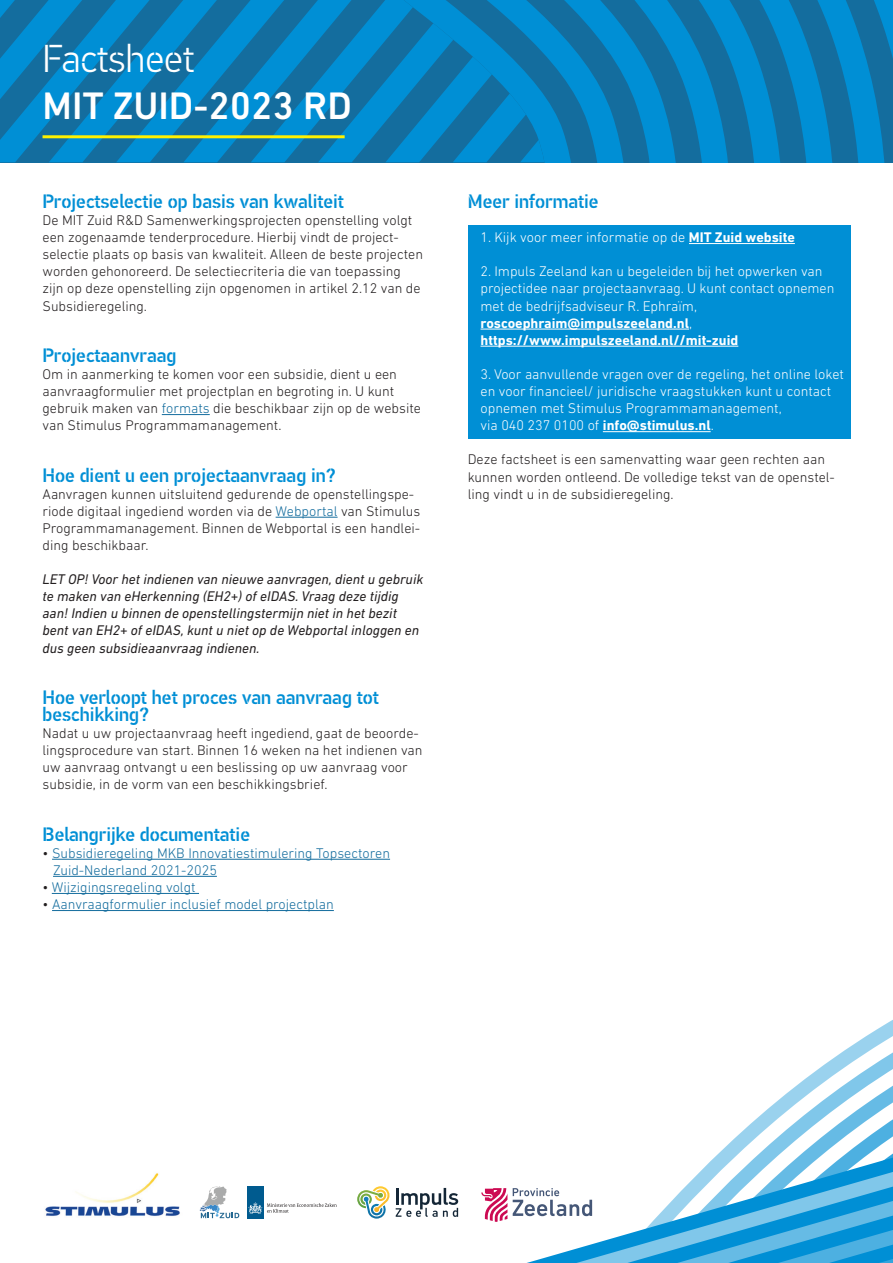
<style>
.page{position:relative;width:893px;height:1263px;background:#fff}
.page>*{position:absolute;margin:0;border:0;box-sizing:border-box;transform-origin:0 0}
.t1{font:500 39px "DIN Next LT Pro";color:#fff}
.t2{font:300 39px "PF Din Stencil";color:#fff}
.SUBKUT{font:500 19.5px "PF Din Stencil";color:#008fd5}
.Brood{font:300 14.25px/17.1px "DIN Next LT Pro";color:#231f20}
.Brood-2{font:300 14.25px/17.1px "DIN Next LT Pro";color:#fff}
.Brood-3{font:italic 14.25px/17.1px "DIN Next LT Pro";color:#231f20}
.Brood-4{font:300 14.25px/17.1px "DIN Next LT Pro";color:#146d9e}
.Brood-5{font:700 14.25px "DIN Next LT Pro";color:#fff}
.s1{color:#146d9e}
.s2{color:#231f20}
.s3{font-weight:700}
.s4{font-weight:300}
</style>
<div class="page">
<div style="left:468px;top:225px;width:382px;height:214px;background:#008fd5"></div>
<svg style="left:0;top:0;width:893px;height:162px;background:#0a7eb9"></svg>
<hr style="left:162px;top:414px;width:48px;height:1px;background:#146d9e">
<hr style="left:276px;top:517px;width:62px;height:1px;background:#146d9e">
<hr style="left:52px;top:859px;width:338px;height:1px;background:#146d9e">
<hr style="left:53px;top:876px;width:164px;height:1px;background:#146d9e">
<hr style="left:52px;top:893px;width:147px;height:1px;background:#146d9e">
<hr style="left:52px;top:910px;width:282px;height:1px;background:#146d9e">
<hr style="left:689px;top:243px;width:106px;height:1px;background:#fff">
<hr style="left:480px;top:329px;width:209px;height:1px;background:#fff">
<hr style="left:480px;top:346px;width:258px;height:1px;background:#fff">
<hr style="left:603px;top:431px;width:108px;height:1px;background:#fff">
<hr style="left:43px;top:135px;width:302px;height:3px;background:#fff101">
<svg style="left:841px;top:1020px;width:52px;height:33px"></svg>
<svg style="left:808px;top:1053px;width:85px;height:24px"></svg>
<svg style="left:770px;top:1077px;width:123px;height:30px"></svg>
<svg style="left:744px;top:1107px;width:149px;height:23px"></svg>
<svg style="left:715px;top:1130px;width:178px;height:27px"></svg>
<svg style="left:200px;top:1186px;width:39px;height:32px"></svg>
<div style="left:247px;top:1186px;width:16px;height:32px;background:#005b8f"></div>
<svg style="left:248px;top:1202px;width:89px;height:12px"></svg>
<img style="left:45px;top:1173px;width:135px;height:43px">
<svg style="left:481px;top:1157px;width:412px;height:106px"></svg>
<svg style="left:357px;top:1186px;width:33px;height:32px"></svg>
<svg style="left:396px;top:1188px;width:62px;height:29px"></svg>
<p class="t2" style="left:43px;top:37px;width:153px">Factsheet</p>
<p class="t1" style="left:43px;top:83px;width:311px">MIT ZUID-2023 RD</p>
<p class="SUBKUT" style="left:43px;top:190px;width:303px">Projectselectie op basis van kwaliteit</p>
<p class="Brood" style="left:43px;top:211px;width:371px">De MIT Zuid R&amp;D Samenwerkingsprojecten openstelling volgt een zogenaamde tenderprocedure. Hierbij vindt de project-</p>
<p class="Brood" style="left:43px;top:246px;width:382px">selectie plaats op basis van kwaliteit. Alleen de beste projecten worden gehonoreerd. De selectiecriteria die van toepassing zijn op deze openstelling zijn opgenomen in artikel 2.12 van de Subsidieregeling.</p>
<p class="SUBKUT" style="left:43px;top:344px;width:135px">Projectaanvraag</p>
<p class="Brood" style="left:43px;top:365px;width:380px">Om in aanmerking te komen voor een subsidie, dient u een aanvraagformulier met projectplan en begroting in. U kunt gebruik maken van <span class="s1">formats</span> die beschikbaar zijn op de website van Stimulus Programmamanagement.</p>
<p class="SUBKUT" style="left:43px;top:463px;width:295px">Hoe dient u een projectaanvraag in?</p>
<p class="Brood" style="left:43px;top:485px;width:379px">Aanvragen kunnen uitsluitend gedurende de openstellingspe&shy;riode digitaal ingediend worden via de <span class="s1">Webportal</span> van Stimulus Programmamanagement. Binnen de Webportal is een handlei&shy;ding beschikbaar.</p>
<p class="Brood-3" style="left:43px;top:571px;width:382px">LET OP! Voor het indienen van nieuwe aanvragen, dient u gebruik te maken van eHerkenning (EH2+) of eIDAS. Vraag deze tijdig aan! Indien u binnen de openstellingstermijn niet in het bezit bent van EH2+ of eIDAS, kunt u niet op de Webportal inloggen en dus geen subsidieaanvraag indienen.</p>
<p class="SUBKUT" style="left:43px;top:686px;width:338px">Hoe verloopt het proces van aanvraag tot</p>
<p class="SUBKUT" style="left:43px;top:703px;width:108px">beschikking?</p>
<p class="Brood" style="left:43px;top:724px;width:382px">Nadat u uw projectaanvraag heeft ingediend, gaat de beoorde&shy;lingsprocedure van start. Binnen 16 weken na het indienen van uw aanvraag ontvangt u een beslissing op uw aanvraag voor subsidie, in de vorm van een beschikkingsbrief.</p>
<p class="SUBKUT" style="left:43px;top:822px;width:209px">Belangrijke documentatie</p>
<p class="Brood-4" style="left:53px;top:844px;width:339px;text-indent:-11px"><span class="s2">•</span> Subsidieregeling MKB Innovatiestimulering Topsectoren<br>Zuid-Nederland 2021-2025</p>
<p class="Brood-4" style="left:43px;top:878px;width:155px"><span class="s2">•</span> Wijzigingsregeling volgt</p>
<p class="Brood-4" style="left:43px;top:895px;width:293px"><span class="s2">•</span> Aanvraagformulier inclusief model projectplan</p>
<p class="SUBKUT" style="left:468px;top:190px;width:132px">Meer informatie</p>
<p class="Brood-2" style="left:480px;top:229px;width:316px">1. Kijk voor meer informatie op de <span class="s3">MIT Zuid website</span></p>
<p class="Brood-2" style="left:480px;top:263px;width:355px">2. Impuls Zeeland kan u begeleiden bij het opwerken van projectidee naar projectaanvraag. U kunt contact opnemen met de bedrijfsadviseur R. Ephraïm,</p>
<p class="Brood-5" style="left:480px;top:314px;width:213px">roscoephraim@impulszeeland.nl<span class="s4">,</span></p>
<p class="Brood-5" style="left:480px;top:332px;width:259px">https://www.impulszeeland.nl//mit-zuid</p>
<p class="Brood-2" style="left:480px;top:365px;width:365px">3. Voor aanvullende vragen over de regeling, het online loket en voor financieel/ juridische vraagstukken kunt u contact opnemen met Stimulus Programmamanagement,</p>
<p class="Brood-2" style="left:480px;top:417px;width:235px">via 040 237 0100 of <span class="s3">info@stimulus.nl</span>.</p>
<p class="Brood" style="left:468px;top:451px;width:369px">Deze factsheet is een samenvatting waar geen rechten aan kunnen worden ontleend. De volledige tekst van de openstel&shy;ling vindt u in de subsidieregeling.</p>
</div>
